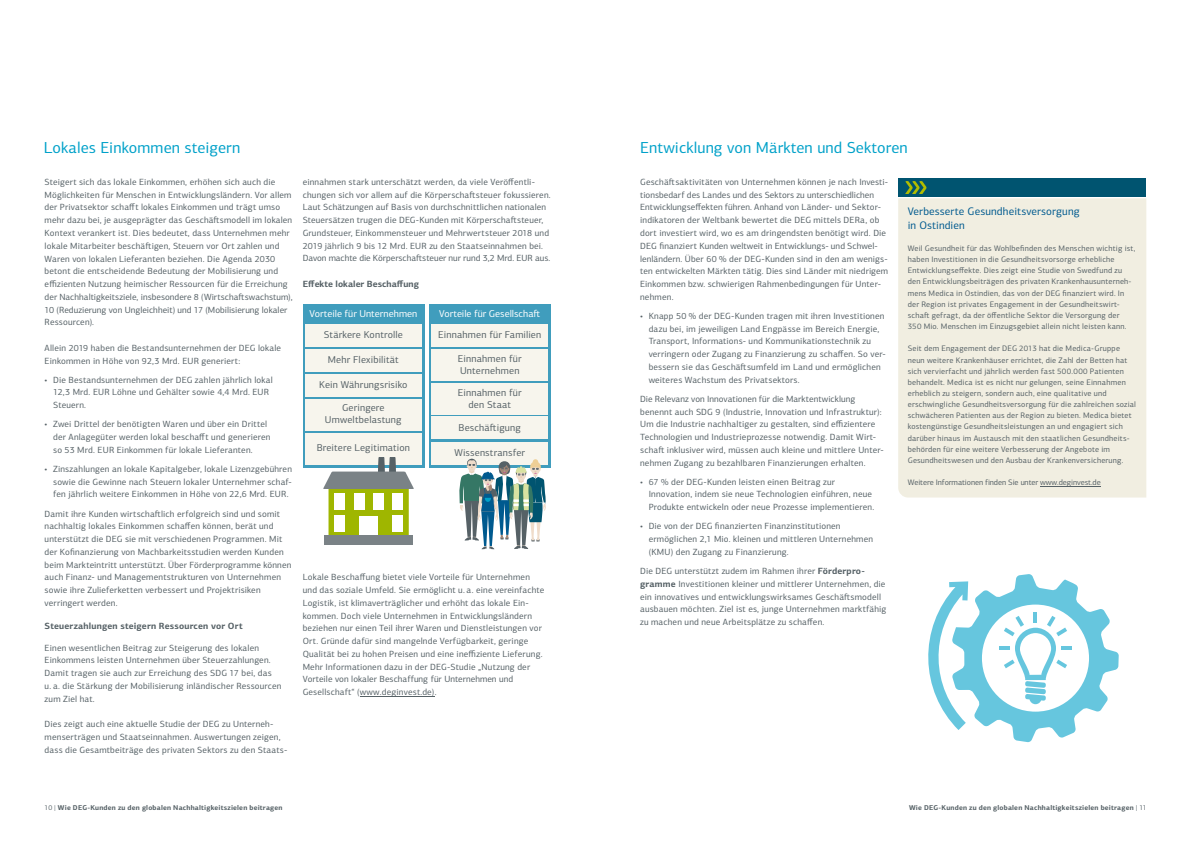
<style>
.page{position:relative;width:1191px;height:842px;background:#fff}
.page>*{position:absolute;margin:0;border:0;box-sizing:border-box;transform-origin:0 0}
.t1{font:16px "KFW Centro Sans";letter-spacing:.005em;color:#00a1c9}
.t2{font:11px/14px "KFW Centro Sans";letter-spacing:.01em;color:#005a8f}
.t3{font:10px/12px "KFW Centro Sans";letter-spacing:.015em;color:#566166;text-align:center}
.t4{font:10px "KFW Centro Sans";color:#fff}
.t5{font:9px/12.8px "KFW Centro Sans";letter-spacing:.02em;color:#566166}
.t6{font:700 9px "KFW Centro Sans";letter-spacing:.015em;color:#566166}
.t7{font:8px/11.2px "KFW Centro Sans";letter-spacing:.025em;color:#566166}
.t8{font:8px "KFW Centro Sans";letter-spacing:-.01em;color:#566166}
.t9{font:700 7px "KFW Centro Sans";letter-spacing:.025em;color:#566166}
.s1{font-weight:700}
.s2{font-weight:400}
</style>
<div class="page">
<svg style="left:928px;top:574px;width:190px;height:168px"></svg>
<div style="left:898px;top:198px;width:248px;height:299px;background:#f1eee1"></div>
<hr style="left:1040px;top:486px;width:60px;height:1px;background:#566166">
<div style="left:898px;top:179px;width:248px;height:18px;background:#005470"></div>
<svg style="left:905px;top:181px;width:21px;height:13px"></svg>
<hr style="left:360px;top:696px;width:74px;height:1px;background:#566166">
<svg style="left:303px;top:304px;width:121px;height:163px;background:#58a8c3"></svg>
<div style="left:429px;top:304px;width:121px;height:163px;background:#409dbd"></div>
<div style="left:305px;top:324px;width:116px;height:22px;background:#f7f5ed"></div>
<div style="left:305px;top:349px;width:116px;height:22px;background:#f7f5ed"></div>
<div style="left:305px;top:374px;width:116px;height:22px;background:#f7f5ed"></div>
<div style="left:305px;top:399px;width:116px;height:31px;background:#f7f5ed"></div>
<div style="left:305px;top:433px;width:116px;height:31px;background:#f7f5ed"></div>
<div style="left:432px;top:417px;width:116px;height:22px;background:#f7f5ed"></div>
<div style="left:432px;top:442px;width:116px;height:23px;background:#f7f5ed"></div>
<div style="left:432px;top:324px;width:116px;height:22px;background:#f7f5ed"></div>
<div style="left:432px;top:349px;width:116px;height:31px;background:#f7f5ed"></div>
<div style="left:432px;top:383px;width:116px;height:31px;background:#f7f5ed"></div>
<img style="left:459px;top:459px;width:87px;height:90px">
<div style="left:324px;top:536px;width:88px;height:9px;background:#7a8286"></div>
<svg style="left:323px;top:457px;width:91px;height:85px"></svg>
<h1 class="t1" style="left:44px;top:138px;width:198px">Lokales Einkommen steigern</h1>
<p class="t5" style="left:45px;top:176px;width:249px">Steigert sich das lokale Einkommen, erhöhen sich auch die Möglichkeiten für Menschen in Entwicklungsländern. Vor allem der Privatsektor schafft lokales Einkommen und trägt umso mehr dazu bei, je ausgeprägter das Geschäftsmodell im lokalen Kontext verankert ist. Dies bedeutet, dass Unternehmen mehr lokale Mitarbeiter beschäftigen, Steuern vor Ort zahlen und Waren von lokalen Lieferanten beziehen. Die Agenda 2030 betont die entscheidende Bedeutung der Mobilisierung und effizienten Nutzung heimischer Ressourcen für die Erreichung der Nachhaltigkeitsziele, insbesondere 8 (Wirtschaftswachstum), 10 (Reduzierung von Ungleichheit) und 17 (Mobilisierung lokaler Ressourcen).</p>
<p class="t5" style="left:45px;top:341px;width:238px">Allein 2019 haben die Bestandsunternehmen der DEG lokale<br>Einkommen in Höhe von 92,3 Mrd. EUR generiert:</p>
<p class="t5" style="left:53px;top:373px;width:221px;text-indent:-9px">• Die Bestandsunternehmen der DEG zahlen jährlich lokal<br>12,3 Mrd. EUR Löhne und Gehälter sowie 4,4 Mrd. EUR<br>Steuern.</p>
<p class="t5" style="left:53px;top:418px;width:219px;text-indent:-9px">• Zwei Drittel der benötigten Waren und über ein Drittel der Anlagegüter werden lokal beschafft und generieren so 53 Mrd. EUR Einkommen für lokale Lieferanten.</p>
<p class="t5" style="left:53px;top:462px;width:240px;text-align:justify;text-indent:-9px">• Zinszahlungen an lokale Kapitalgeber, lokale Lizenzgebühren sowie die Gewinne nach Steuern lokaler Unternehmer schaf&shy;fen jährlich weitere Einkommen in Höhe von 22,6 Mrd. EUR.</p>
<p class="t5" style="left:45px;top:507px;width:248px">Damit ihre Kunden wirtschaftlich erfolgreich sind und somit nachhaltig lokales Einkommen schaffen können, berät und unterstützt die DEG sie mit verschiedenen Programmen. Mit der Kofinanzierung von Machbarkeitsstudien werden Kunden beim Markteintritt unterstützt. Über Förderprogramme können auch Finanz- und Managementstrukturen von Unternehmen sowie ihre Zulieferketten verbessert und Projektrisiken verringert werden.</p>
<p class="t6" style="left:45px;top:621px;width:199px">Steuerzahlungen steigern Ressourcen vor Ort</p>
<p class="t5" style="left:45px;top:641px;width:238px">Einen wesentlichen Beitrag zur Steigerung des lokalen Einkommens leisten Unternehmen über Steuerzahlungen.<br>Damit tragen sie auch zur Erreichung des SDG 17 bei, das<br>u. a. die Stärkung der Mobilisierung inländischer Ressourcen zum Ziel hat.</p>
<p class="t5" style="left:45px;top:718px;width:244px">Dies zeigt auch eine aktuelle Studie der DEG zu Unterneh&shy;menserträgen und Staatseinnahmen. Auswertungen zeigen, dass die Gesamtbeiträge des privaten Sektors zu den Staats-</p>
<p class="t5" style="left:303px;top:175px;width:249px">einnahmen stark unterschätzt werden, da viele Veröffentli&shy;chungen sich vor allem auf die Körperschaftsteuer fokussieren.<br>Laut Schätzungen auf Basis von durchschnittlichen nationalen Steuersätzen trugen die DEG-Kunden mit Körperschaftsteuer, Grundsteuer, Einkommensteuer und Mehrwertsteuer 2018 und 2019 jährlich 9 bis 12 Mrd. EUR zu den Staatseinnahmen bei.<br>Davon machte die Körperschaftsteuer nur rund 3,2 Mrd. EUR aus.</p>
<p class="t6" style="left:303px;top:278px;width:118px">Effekte lokaler Beschaffung</p>
<p class="t4" style="left:310px;top:308px;width:109px">Vorteile für Unternehmen</p>
<p class="t4" style="left:439px;top:308px;width:103px">Vorteile für Gesellschaft</p>
<p class="t3" style="left:324px;top:329px;width:81px">Stärkere Kontrolle</p>
<p class="t3" style="left:328px;top:354px;width:72px">Mehr Flexibilität</p>
<p class="t3" style="left:319px;top:379px;width:90px">Kein Währungsrisiko</p>
<p class="t3" style="left:325px;top:402px;width:78px">Geringere<br>Umweltbelastung</p>
<p class="t3" style="left:317px;top:442px;width:95px">Breitere Legitimation</p>
<p class="t3" style="left:438px;top:329px;width:105px">Einnahmen für Familien</p>
<p class="t3" style="left:458px;top:352px;width:65px;text-align:left">Einnahmen für<br>Unternehmen</p>
<p class="t3" style="left:458px;top:386px;width:65px">Einnahmen für den Staat</p>
<p class="t3" style="left:458px;top:421px;width:64px">Beschäftigung</p>
<p class="t3" style="left:454px;top:447px;width:72px">Wissenstransfer</p>
<p class="t5" style="left:303px;top:571px;width:243px">Lokale Beschaffung bietet viele Vorteile für Unternehmen und das soziale Umfeld. Sie ermöglicht u. a. eine vereinfachte Logistik, ist klimaverträglicher und erhöht das lokale Ein&shy;kommen. Doch viele Unternehmen in Entwicklungsländern beziehen nur einen Teil ihrer Waren und Dienstleistungen vor Ort. Gründe dafür sind mangelnde Verfügbarkeit, geringe Qualität bei zu hohen Preisen und eine ineffiziente Lieferung.<br>Mehr Informationen dazu in der DEG-Studie „Nutzung der Vorteile von lokaler Beschaffung für Unternehmen und Gesellschaft“ (www.deginvest.de).</p>
<h1 class="t1" style="left:640px;top:138px;width:269px">Entwicklung von Märkten und Sektoren</h1>
<p class="t5" style="left:640px;top:176px;width:249px">Geschäftsaktivitäten von Unternehmen können je nach Investi&shy;tionsbedarf des Landes und des Sektors zu unterschiedlichen Entwicklungseffekten führen. Anhand von Länder- und Sektor&shy;indikatoren der Weltbank bewertet die DEG mittels DERa, ob dort investiert wird, wo es am dringendsten benötigt wird. Die DEG finanziert Kunden weltweit in Entwicklungs- und Schwel&shy;lenländern. Über 60 % der DEG-Kunden sind in den am wenigs&shy;ten entwickelten Märkten tätig. Dies sind Länder mit niedrigem Einkommen bzw. schwierigen Rahmenbedingungen für Unter&shy;nehmen.</p>
<p class="t5" style="left:648px;top:309px;width:239px;text-indent:-9px">• Knapp 50 % der DEG-Kunden tragen mit ihren Investitionen dazu bei, im jeweiligen Land Engpässe im Bereich Energie, Transport, Informations- und Kommunikationstechnik zu verringern oder Zugang zu Finanzierung zu schaffen. So ver&shy;bessern sie das Geschäftsumfeld im Land und ermöglichen weiteres Wachstum des Privatsektors.</p>
<p class="t5" style="left:640px;top:392px;width:245px">Die Relevanz von Innovationen für die Marktentwicklung benennt auch SDG 9 (Industrie, Innovation und Infrastruktur):<br>Um die Industrie nachhaltiger zu gestalten, sind effizientere Technologien und Industrieprozesse notwendig. Damit Wirt&shy;schaft inklusiver wird, müssen auch kleine und mittlere Unter&shy;nehmen Zugang zu bezahlbaren Finanzierungen erhalten.</p>
<p class="t5" style="left:648px;top:475px;width:227px;text-indent:-9px">• 67 % der DEG-Kunden leisten einen Beitrag zur<br>Innovation, indem sie neue Technologien einführen, neue<br>Produkte entwickeln oder neue Prozesse implementieren.</p>
<p class="t5" style="left:648px;top:520px;width:226px;text-indent:-9px">• Die von der DEG finanzierten Finanzinstitutionen ermöglichen 2,1 Mio. kleinen und mittleren Unternehmen (KMU) den Zugang zu Finanzierung.</p>
<p class="t5" style="left:640px;top:564px;width:248px">Die DEG unterstützt zudem im Rahmen ihrer <span class="s1">Förderpro&shy;gramme</span> Investitionen kleiner und mittlerer Unternehmen, die ein innovatives und entwicklungswirksames Geschäftsmodell ausbauen möchten. Ziel ist es, junge Unternehmen marktfähig zu machen und neue Arbeitsplätze zu schaffen.</p>
<p class="t2" style="left:907px;top:204px;width:173px">Verbesserte Gesundheitsversorgung in Ostindien</p>
<p class="t7" style="left:907px;top:243px;width:229px">Weil Gesundheit für das Wohlbefinden des Menschen wichtig ist, haben Investitionen in die Gesundheitsvorsorge erhebliche Entwicklungseffekte. Dies zeigt eine Studie von Swedfund zu den Entwicklungsbeiträgen des privaten Krankenhausunterneh&shy;mens Medica in Ostindien, das von der DEG finanziert wird. In der Region ist privates Engagement in der Gesundheitswirt&shy;schaft gefragt, da der öffentliche Sektor die Versorgung der<br>350 Mio. Menschen im Einzugsgebiet allein nicht leisten kann.</p>
<p class="t7" style="left:907px;top:343px;width:230px">Seit dem Engagement der DEG 2013 hat die Medica-Gruppe neun weitere Krankenhäuser errichtet, die Zahl der Betten hat sich vervierfacht und jährlich werden fast 500.000 Patienten behandelt. Medica ist es nicht nur gelungen, seine Einnahmen erheblich zu steigern, sondern auch, eine qualitative und erschwingliche Gesundheitsversorgung für die zahlreichen sozial schwächeren Patienten aus der Region zu bieten. Medica bietet kostengünstige Gesundheitsleistungen an und engagiert sich darüber hinaus im Austausch mit den staatlichen Gesundheits&shy;behörden für eine weitere Verbesserung der Angebote im Gesundheitswesen und den Ausbau der Krankenversicherung.</p>
<p class="t8" style="left:907px;top:478px;width:194px">Weitere Informationen finden Sie unter www.deginvest.de</p>
<p class="t9" style="left:45px;top:803px;width:239px"><span class="s2">10 |</span> Wie DEG-Kunden zu den globalen Nachhaltigkeitszielen beitragen</p>
<p class="t9" style="left:909px;top:803px;width:239px">Wie DEG-Kunden zu den globalen Nachhaltigkeitszielen beitragen <span class="s2">| 11</span></p>
</div>
